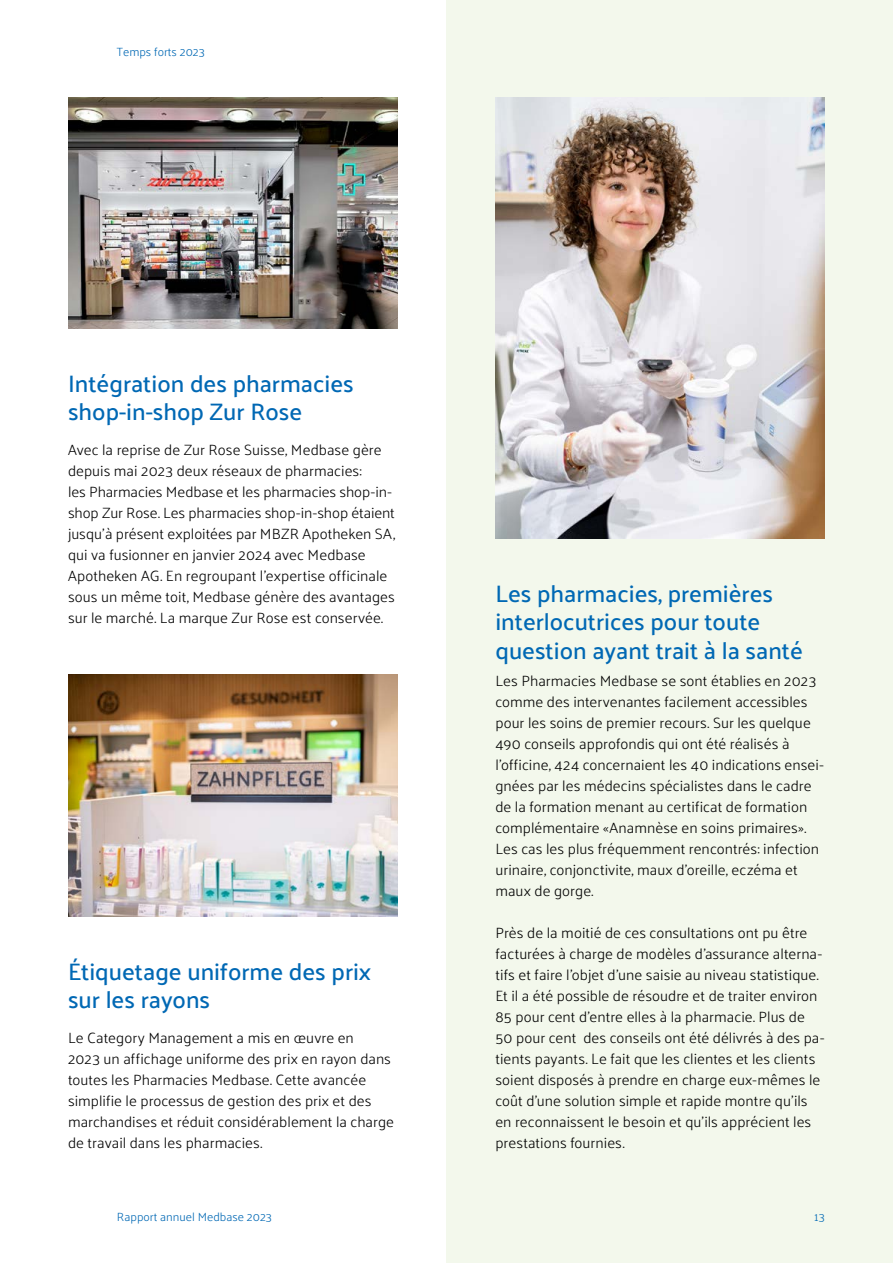
<style>
.page{position:relative;width:893px;height:1263px;background:#fff}
.page>*{position:absolute;margin:0;border:0;box-sizing:border-box;transform-origin:0 0}
.t1{font:500 24px/28.5px "Palanquin";color:#0068b4}
.t2{font:300 15px/21px "Palanquin";letter-spacing:.005em;color:#000}
.t3{font:300 12px "Palanquin";color:#0068b4}
</style>
<div class="page">
<div style="left:446px;top:0;width:447px;height:1263px;background:#f3f8ec"></div>
<img style="left:68px;top:674px;width:330px;height:243px">
<img style="left:68px;top:98px;width:330px;height:231px">
<img style="left:495px;top:98px;width:330px;height:441px">
<p class="t3" style="left:117px;top:45px;width:89px">Temps forts 2023</p>
<h1 class="t1" style="left:68px;top:369px;width:287px">Intégration des pharmacies shop-in-shop Zur Rose</h1>
<p class="t2" style="left:68px;top:439px;width:329px">Avec la reprise de Zur Rose Suisse, Medbase gère depuis mai 2023 deux réseaux de pharmacies:<br>les Pharmacies Medbase et les pharmacies shop-in&shy;shop Zur Rose. Les pharmacies shop-in-shop étaient jusqu’à présent exploitées par MBZR Apotheken SA, qui va fusionner en janvier 2024 avec Medbase Apotheken AG. En regroupant l’expertise officinale sous un même toit, Medbase génère des avantages sur le marché. La marque Zur Rose est conservée.</p>
<h1 class="t1" style="left:68px;top:957px;width:305px">Étiquetage uniforme des prix sur les rayons</h1>
<p class="t2" style="left:68px;top:1027px;width:328px">Le Category Management a mis en œuvre en<br>2023 un affichage uniforme des prix en rayon dans toutes les Pharmacies Medbase. Cette avancée simplifie le processus de gestion des prix et des marchandises et réduit considérablement la charge de travail dans les pharmacies.</p>
<p class="t3" style="left:117px;top:1210px;width:157px">Rapport annuel Medbase 2023</p>
<h1 class="t1" style="left:495px;top:579px;width:309px">Les pharmacies, premières interlocutrices pour toute question ayant trait à la santé</h1>
<p class="t2" style="left:495px;top:670px;width:330px">Les Pharmacies Medbase se sont établies en 2023 comme des intervenantes facilement accessibles pour les soins de premier recours. Sur les quelque 490 conseils approfondis qui ont été réalisés à l’officine, 424 concernaient les 40 indications ensei&shy;gnées par les médecins spécialistes dans le cadre de la formation menant au certificat de formation complémentaire «Anamnèse en soins primaires».<br>Les cas les plus fréquemment rencontrés: infection urinaire, conjonctivite, maux d’oreille, eczéma et maux de gorge.</p>
<p class="t2" style="left:495px;top:922px;width:330px">Près de la moitié de ces consultations ont pu être facturées à charge de modèles d’assurance alterna&shy;tifs et faire l’objet d’une saisie au niveau statistique.<br>Et il a été possible de résoudre et de traiter environ 85 pour cent d’entre elles à la pharmacie. Plus de 50 pour cent des conseils ont été délivrés à des pa&shy;tients payants. Le fait que les clientes et les clients soient disposés à prendre en charge eux-mêmes le coût d’une solution simple et rapide montre qu’ils en reconnaissent le besoin et qu’ils apprécient les prestations fournies.</p>
<p class="t3" style="left:814px;top:1210px;width:12px">13</p>
</div>
